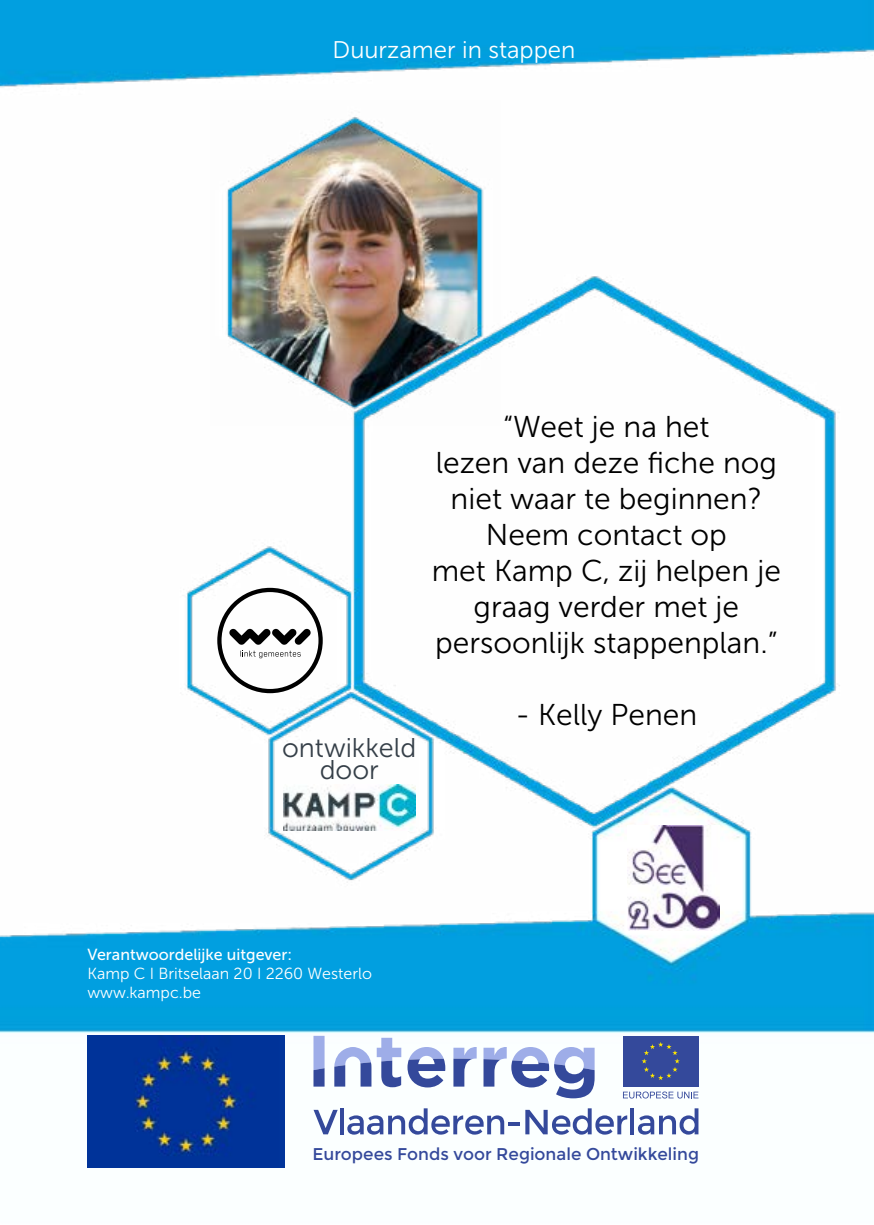
<style>
.page{position:relative;width:874px;height:1225px;background:#fff}
.page>*{position:absolute;margin:0;border:0;box-sizing:border-box;transform-origin:0 0}
.t1{font:30px/36px "Museo Sans 300";color:#000;text-align:center}
.t2{font:27px "Museo Sans 300";color:#353f48}
.t3{font:24px "Museo Sans 300";color:#fff}
.t4{font:17px "Montserrat";color:#34499b}
.t5{font:16px "Museo Sans 300";color:#fff}
.t6{font:16px "Museo Sans 500";color:#fff}
</style>
<div class="page">
<img style="left:0;top:0;width:873px;height:1168px">
<img style="left:87px;top:1035px;width:197px;height:132px">
<svg style="left:313px;top:1035px;width:11px;height:51px"></svg>
<svg style="left:407px;top:1047px;width:38px;height:40px"></svg>
<svg style="left:453px;top:1046px;width:23px;height:40px"></svg>
<svg style="left:483px;top:1046px;width:111px;height:52px"></svg>
<svg style="left:334px;top:1037px;width:67px;height:50px"></svg>
<div style="left:622px;top:1035px;width:76px;height:51px;background:#34499b"></div>
<svg style="left:642px;top:1042px;width:37px;height:38px"></svg>
<svg style="left:622px;top:1091px;width:76px;height:7px"></svg>
<svg style="left:313px;top:1109px;width:24px;height:25px"></svg>
<hr style="left:340px;top:1108px;width:3px;height:26px;background:#34499b">
<svg style="left:347px;top:1108px;width:280px;height:26px"></svg>
<hr style="left:630px;top:1108px;width:4px;height:26px;background:#34499b">
<svg style="left:637px;top:1108px;width:61px;height:26px"></svg>
<img style="left:626px;top:825px;width:93px;height:105px">
<img style="left:211px;top:101px;width:288px;height:324px">
<img style="left:283px;top:784px;width:132px;height:46px">
<svg style="left:217px;top:588px;width:105px;height:105px"></svg>
<p class="t3" style="left:332px;top:37px;width:244px">Duurzamer in stappen</p>
<p class="t1" style="left:431px;top:408px;width:350px">“Weet je na het<br>lezen van deze fiche nog niet waar te beginnen?<br>Neem contact op<br>met Kamp C, zij helpen je graag verder met je persoonlijk stappenplan.”</p>
<p class="t2" style="left:282px;top:733px;width:136px">ontwikkeld</p>
<p class="t2" style="left:319px;top:755px;width:61px">door</p>
<p class="t6" style="left:87px;top:945px;width:206px">Verantwoordelijke uitgever:</p>
<p class="t5" style="left:87px;top:964px;width:286px">Kamp C I Britselaan 20 I 2260 Westerlo</p>
<p class="t5" style="left:87px;top:983px;width:115px">www.kampc.be</p>
<p class="t1" style="left:515px;top:696px;width:183px">- Kelly Penen</p>
<p class="t4" style="left:312px;top:1144px;width:388px">Europees Fonds voor Regionale Ontwikkeling</p>
</div>
